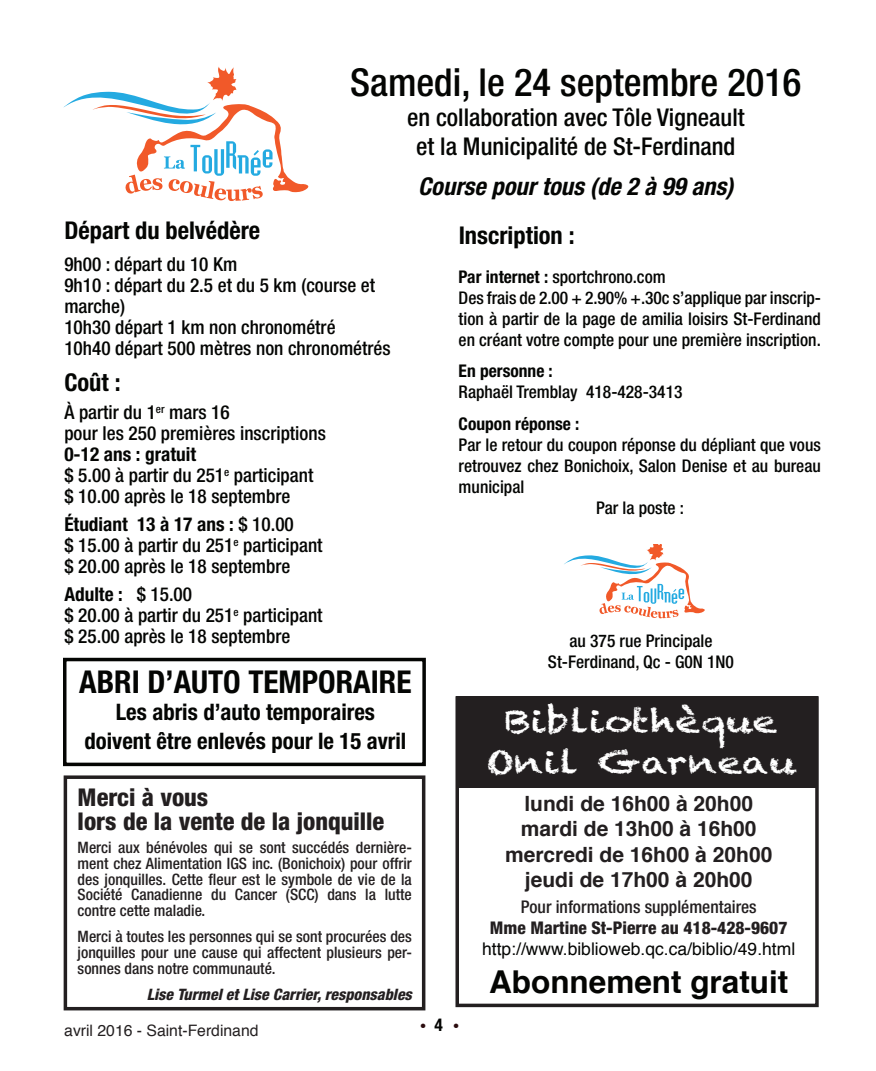
<style>
.page{position:relative;width:876px;height:1071px;background:#fff}
.page>*{position:absolute;margin:0;border:0;box-sizing:border-box;transform-origin:0 0}
.t1{font:500 condensed 38.5px "Helvetica Neue";color:#040503}
.t2{font:31.5px/42px "Chalkduster";color:#fff;text-align:center;scale:1.25 1}
.t3{font:700 condensed 31.5px "Helvetica Neue";color:#040503}
.t4{font:700 31.5px "Helvetica";color:#040503}
.t5{font:500 condensed 24.5px/29.4px "Helvetica Neue";color:#040503;text-align:center}
.t6{font:800 condensed 24.5px/24.5px "Helvetica Neue";color:#231f20}
.t7{font:700 condensed 24.5px "Helvetica Neue";color:#040503}
.t8{font:italic 700 condensed 24.5px "Helvetica Neue";color:#040503}
.t9{font:700 condensed 22.75px/29.4px "Helvetica Neue";color:#040503;text-align:center}
.t10{font:700 21px/25.2px "Helvetica";color:#231f20;text-align:center}
.t11{font:500 condensed 19.25px/21px "Helvetica Neue";color:#040503}
.t12{font:500 condensed 17.5px/21px "Helvetica Neue";color:#040503}
.t13{font:17.5px "Helvetica";color:#040503}
.t14{font:800 condensed 17.5px "Helvetica Neue";color:#231f20}
.t15{font:500 condensed 17.5px "Helvetica Neue";color:#231f20}
.t16{font:700 condensed 17.5px "Helvetica Neue";color:#040503}
.t17{font:500 condensed 15.75px/15.8px "Helvetica Neue";color:#231f20;text-align:justify}
.t18{font:italic 800 condensed 15.75px "Helvetica Neue";color:#231f20}
.t19{font:15.75px "Helvetica";color:#231f20}
.t20{font:15.75px "Times";color:#2b0c0e}
.s1{font-weight:700}
</style>
<div class="page">
<div style="left:63px;top:658px;width:363px;height:108px;border:4px solid #040503"></div>
<div style="left:457px;top:696px;width:361px;height:92px;background:#231f20"></div>
<div style="left:455px;top:696px;width:364px;height:311px;border:4px solid #231f20"></div>
<svg style="left:564px;top:544px;width:141px;height:74px"></svg>
<svg style="left:64px;top:67px;width:245px;height:134px"></svg>
<div style="left:64px;top:775px;width:361px;height:235px;border:4px solid #231f20"></div>
<h1 class="t1" style="left:350px;top:60px;width:453px">Samedi, le 24 septembre 2016</h1>
<p class="t5" style="left:407px;top:102px;width:339px">en collaboration avec Tôle Vigneault et la Municipalité de St-Ferdinand</p>
<p class="t8" style="left:418px;top:171px;width:317px">Course pour tous (de 2 à 99 ans)</p>
<p class="t7" style="left:459px;top:221px;width:117px">Inscription :</p>
<p class="t12" style="left:459px;top:266px;width:364px"><span class="s1">Par internet :</span> sportchrono.com<br>Des frais de 2.00 + 2.90% +.30c s’applique par inscrip&shy;tion à partir de la page de amilia loisirs St-Ferdinand en créant votre compte pour une première inscription.</p>
<p class="t16" style="left:459px;top:360px;width:96px">En personne :</p>
<p class="t12" style="left:459px;top:381px;width:225px">Raphaël Tremblay 418-428-3413</p>
<p class="t16" style="left:459px;top:413px;width:122px">Coupon réponse :</p>
<p class="t12" style="left:459px;top:434px;width:364px">Par le retour du coupon réponse du dépliant que vous</p>
<p class="t12" style="left:459px;top:455px;width:364px">retrouvez chez Bonichoix, Salon Denise et au bureau</p>
<p class="t12" style="left:459px;top:476px;width:67px">municipal</p>
<p class="t12" style="left:596px;top:497px;width:90px">Par la poste :</p>
<p class="t7" style="left:64px;top:216px;width:197px">Départ du belvédère</p>
<p class="t11" style="left:64px;top:253px;width:328px">9h00 : départ du 10 Km<br>9h10 : départ du 2.5 et du 5 km (course et marche)<br>10h30 départ 1 km non chronométré<br>10h40 départ 500 mètres non chronométrés</p>
<p class="t7" style="left:64px;top:368px;width:58px">Coût :</p>
<p class="t11" style="left:64px;top:402px;width:263px">À partir du 1<sup>er</sup> mars 16<br>pour les 250 premières inscriptions</p>
<p class="t11" style="left:64px;top:444px;width:251px"><span class="s1">0-12 ans : gratuit<br></span>$ 5.00 à partir du 251<sup>e</sup> participant $ 10.00 après le 18 septembre</p>
<p class="t11" style="left:64px;top:514px;width:260px"><span class="s1">Étudiant 13 à 17 ans :</span> $ 10.00<br>$ 15.00 à partir du 251<sup>e</sup> participant $ 20.00 après le 18 septembre</p>
<p class="t11" style="left:64px;top:584px;width:260px"><span class="s1">Adulte :</span> $ 15.00<br>$ 20.00 à partir du 251<sup>e</sup> participant $ 25.00 après le 18 septembre</p>
<p class="t12" style="left:548px;top:630px;width:188px;text-align:center">au 375 rue Principale<br>St-Ferdinand, Qc - G0N 1N0</p>
<h2 class="t3" style="left:79px;top:662px;width:334px">ABRI D’AUTO TEMPORAIRE</h2>
<p class="t9" style="left:84px;top:697px;width:323px">Les abris d’auto temporaires doivent être enlevés pour le 15 avril</p>
<h2 class="t2" style="left:486px;top:700px;width:250px">Bibliothèque<br>Onil Garneau</h2>
<p class="t6" style="left:78px;top:784px;width:308px">Merci à vous<br>lors de la vente de la jonquille</p>
<p class="t17" style="left:78px;top:839px;width:336px">Merci aux bénévoles qui se sont succédés dernière&shy;ment chez Alimentation IGS inc. (Bonichoix) pour offrir des jonquilles. Cette fleur est le symbole de vie de la Société Canadienne du Cancer (SCC) dans la lutte contre cette maladie.</p>
<p class="t17" style="left:78px;top:929px;width:336px">Merci à toutes les personnes qui se sont procurées des jonquilles pour une cause qui affectent plusieurs per&shy;sonnes dans notre communauté.</p>
<p class="t18" style="left:147px;top:985px;width:266px">Lise Turmel et Lise Carrier, responsables</p>
<p class="t19" style="left:64px;top:1019px;width:196px">avril 2016 - Saint-Ferdinand</p>
<p class="t16" style="left:434px;top:1014px;width:10px">4</p>
<p class="t20" style="left:420px;top:1016px;width:40px">• •</p>
<p class="t10" style="left:505px;top:791px;width:269px">lundi de 16h00 à 20h00 mardi de 13h00 à 16h00 mercredi de 16h00 à 20h00 jeudi de 17h00 à 20h00</p>
<p class="t15" style="left:521px;top:896px;width:237px">Pour informations supplémentaires</p>
<p class="t14" style="left:490px;top:917px;width:299px">Mme Martine St-Pierre au 418-428-9607</p>
<p class="t13" style="left:482px;top:935px;width:315px">http://www.biblioweb.qc.ca/biblio/49.html</p>
<h2 class="t4" style="left:489px;top:956px;width:301px">Abonnement gratuit</h2>
</div>
